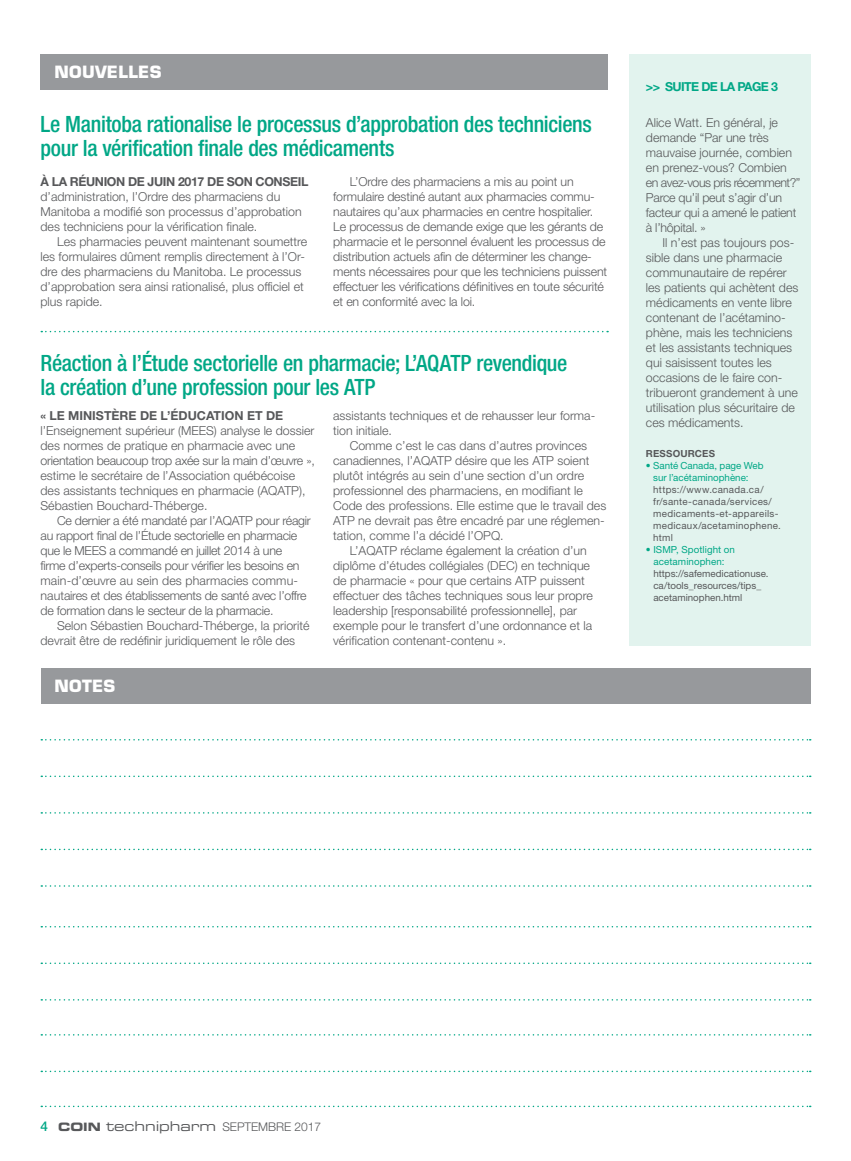
<style>
.page{position:relative;width:851px;height:1161px;background:#fff}
.page>*{position:absolute;margin:0;border:0;box-sizing:border-box;transform-origin:0 0}
.heds{font:500 condensed 22.5px/24px "Helvetica Neue LT Std";letter-spacing:-.015em;color:#00a786}
.t1{font:700 16.5px "Eurostile LT Std";letter-spacing:.015em;color:#fff}
.TT___MAIN_TEXT{font:300 12.3px/15px "Helvetica Neue LT Std";color:#57585a}
.TT___MAIN_TEXT-2{font:300 12.3px/15px "Helvetica Neue LT Std";letter-spacing:-.02em;color:#57585a}
.TT___MAIN_TEXT-3{font:700 12.3px "Helvetica Neue LT Std";letter-spacing:-.05em;color:#00a786}
.t2{font:300 12px "Helvetica Neue LT Std";letter-spacing:-.005em;color:#57585a}
.TT_references{font:9.75px/12px "Helvetica Neue LT Std";letter-spacing:.03em;color:#57585a}
.TT_references-2{font:9.75px/12px "Helvetica Neue LT Std";letter-spacing:.01em;color:#57585a}
.TT_references-3{font:700 9.75px "Helvetica Neue LT Std";letter-spacing:.015em;color:#57585a}
.s1{font-weight:700}
.s2{color:#00a786}
.s3{font-weight:500;font-size:13.5px;color:#00a786}
.s4{font-family:"Eurostile LT Std Bold Ex 2";font-weight:400;font-size:11.55px}
.s5{font-family:"Eurostile LT Std Ex 2";font-weight:400;font-size:13.5px}
</style>
<div class="page">
<svg style="left:41px;top:1106px;width:769px;height:1px"></svg>
<div style="left:628px;top:54px;width:182px;height:591px;background:#e2f3ee"></div>
<div style="left:40px;top:54px;width:568px;height:36px;background:#97999c"></div>
<svg style="left:41px;top:331px;width:567px;height:1px"></svg>
<div style="left:40px;top:668px;width:770px;height:36px;background:#97999c"></div>
<svg style="left:41px;top:926px;width:769px;height:1px"></svg>
<svg style="left:41px;top:849px;width:769px;height:1px"></svg>
<svg style="left:41px;top:776px;width:769px;height:1px"></svg>
<svg style="left:41px;top:739px;width:769px;height:2px"></svg>
<svg style="left:41px;top:999px;width:769px;height:2px"></svg>
<svg style="left:41px;top:1071px;width:769px;height:1px"></svg>
<svg style="left:41px;top:963px;width:769px;height:1px"></svg>
<svg style="left:41px;top:1034px;width:769px;height:2px"></svg>
<svg style="left:41px;top:885px;width:769px;height:2px"></svg>
<svg style="left:41px;top:812px;width:769px;height:2px"></svg>
<p class="t1" style="left:55px;top:61px;width:108px">NOUVELLES</p>
<p class="heds" style="left:40px;top:112px;width:553px">Le Manitoba rationalise le processus d’approbation des techniciens pour la vérification finale des médicaments</p>
<p class="TT___MAIN_TEXT" style="left:40px;top:174px;width:269px"><span class="s1">À LA RÉUNION DE JUIN 2017 DE SON CONSEIL </span>d’administration, l’Ordre des pharmaciens du Manitoba a modifié son processus d’approbation des techniciens pour la vérification finale.</p>
<p class="TT___MAIN_TEXT" style="left:40px;top:234px;width:268px;text-indent:16px">Les pharmacies peuvent maintenant soumettre les formulaires dûment remplis directement à l’Or&shy;dre des pharmaciens du Manitoba. Le processus d’approbation sera ainsi rationalisé, plus officiel et plus rapide.</p>
<p class="TT___MAIN_TEXT" style="left:333px;top:174px;width:275px;text-indent:16px">L’Ordre des pharmaciens a mis au point un formulaire destiné autant aux pharmacies commu&shy;nautaires qu’aux pharmacies en centre hospitalier.<br>Le processus de demande exige que les gérants de pharmacie et le personnel évaluent les processus de distribution actuels afin de déterminer les change&shy;ments nécessaires pour que les techniciens puissent effectuer les vérifications définitives en toute sécurité et en conformité avec la loi.</p>
<p class="heds" style="left:40px;top:350px;width:528px">Réaction à l’Étude sectorielle en pharmacie; L’AQATP revendique la création d’une profession pour les ATP</p>
<p class="TT___MAIN_TEXT" style="left:40px;top:408px;width:276px"><span class="s1">« LE MINISTÈRE DE L’ÉDUCATION ET DE </span>l’Enseignement supérieur (MEES) analyse le dossier des normes de pratique en pharmacie avec une orientation beaucoup trop axée sur la main d’œuvre », estime le secrétaire de l’Association québécoise des assistants techniques en pharmacie (AQATP), Sébastien Bouchard-Théberge.</p>
<p class="TT___MAIN_TEXT-2" style="left:40px;top:513px;width:272px;text-indent:16px">Ce dernier a été mandaté par l’AQATP pour réagir au rapport final de l’Étude sectorielle en pharmacie que le MEES a commandé en juillet 2014 à une<br>firme d’experts-conseils pour vérifier les besoins en main-d’œuvre au sein des pharmacies commu&shy;nautaires et des établissements de santé avec l’offre de formation dans le secteur de la pharmacie.</p>
<p class="TT___MAIN_TEXT" style="left:40px;top:618px;width:270px;text-indent:16px">Selon Sébastien Bouchard-Théberge, la priorité devrait être de redéfinir juridiquement le rôle des</p>
<p class="t1" style="left:55px;top:675px;width:62px">NOTES</p>
<p class="TT___MAIN_TEXT" style="left:333px;top:408px;width:263px">assistants techniques et de rehausser leur forma&shy;tion initiale.</p>
<p class="TT___MAIN_TEXT" style="left:333px;top:438px;width:274px;text-indent:16px">Comme c’est le cas dans d’autres provinces canadiennes, l’AQATP désire que les ATP soient plutôt intégrés au sein d’une section d’un ordre professionnel des pharmaciens, en modifiant le Code des professions. Elle estime que le travail des ATP ne devrait pas être encadré par une réglemen&shy;tation, comme l’a décidé l’OPQ.</p>
<p class="TT___MAIN_TEXT" style="left:333px;top:543px;width:261px;text-indent:16px">L’AQATP réclame également la création d’un diplôme d’études collégiales (DEC) en technique de pharmacie « pour que certains ATP puissent effectuer des tâches techniques sous leur propre leadership [responsabilité professionnelle], par exemple pour le transfert d’une ordonnance et la vérification contenant-contenu ».</p>
<p class="TT___MAIN_TEXT-3" style="left:646px;top:79px;width:134px">&gt;&gt; SUITE DE LA PAGE 3</p>
<p class="TT___MAIN_TEXT" style="left:646px;top:115px;width:156px">Alice Watt. En général, je demande “Par une très mauvaise journée, combien en prenez-vous? Combien en avez-vous pris récemment?”<br>Parce qu’il peut s’agir d’un facteur qui a amené le patient à l’hôpital. »</p>
<p class="TT___MAIN_TEXT" style="left:646px;top:235px;width:154px;text-indent:16px">Il n’est pas toujours pos&shy;sible dans une pharmacie communautaire de repérer les patients qui achètent des médicaments en vente libre contenant de l’acétamino&shy;phène, mais les techniciens et les assistants techniques qui saisissent toutes les occasions de le faire con&shy;tribueront grandement à une utilisation plus sécuritaire de ces médicaments.</p>
<p class="TT_references-3" style="left:646px;top:448px;width:71px">RESSOURCES</p>
<p class="TT_references" style="left:653px;top:460px;width:129px;text-indent:-7px"><span class="s2">• Santé Canada, page Web<br>sur l’acétaminophène: </span>https://www.canada.ca/ fr/sante-canada/services/ medicaments-et-appareils&shy;medicaux/acetaminophene. html</p>
<p class="TT_references-2" style="left:653px;top:544px;width:117px;text-indent:-7px"><span class="s2">• ISMP, Spotlight on acetaminophen: </span>https://safemedicationuse. ca/tools_resources/tips_ acetaminophen.html</p>
<p class="t2" style="left:40px;top:1120px;width:282px"><span class="s3">4</span> <span class="s4">COIN</span> <span class="s5">technipharm</span> SEPTEMBRE 2017</p>
</div>
